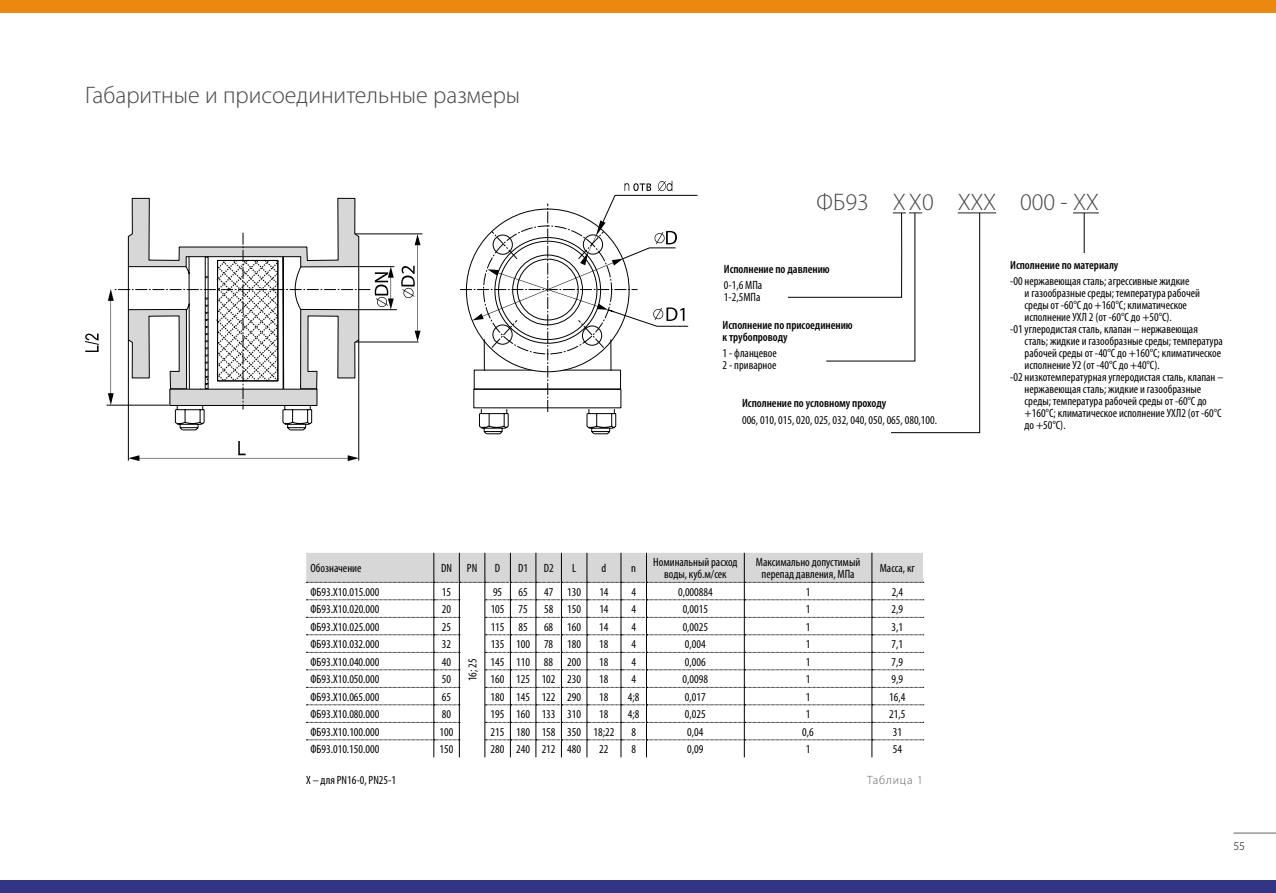
<style>
.page{position:relative;width:1276px;height:893px;background:#fff}
.page>*{position:absolute;margin:0;border:0;box-sizing:border-box;transform-origin:0 0}
.t1{font:300 24px "Myriad Pro";color:#464646}
.t2{font:condensed 12px/12px "Myriad Pro";color:#000}
.t3{font:600 condensed 12px/12px "Myriad Pro";color:#000}
.t4{font:300 12px "Myriad Pro";letter-spacing:.075em;color:#636363}
.t5{font:300 12px "Myriad Pro";color:#000}
</style>
<div class="page">
<hr style="left:957px;top:212px;width:39px;height:1px;background:#464646">
<svg style="left:1073px;top:212px;width:25px;height:1px"></svg>
<svg style="left:788px;top:212px;width:192px;height:221px"></svg>
<hr style="left:1084px;top:213px;width:1px;height:40px;background:#000">
<svg style="left:306px;top:553px;width:617px;height:204px"></svg>
<hr style="left:358px;top:340px;width:1px;height:121px;background:#000">
<hr style="left:107px;top:405px;width:63px;height:1px;background:#000">
<svg style="left:129px;top:441px;width:230px;height:20px"></svg>
<hr style="left:128px;top:340px;width:1px;height:121px;background:#000">
<svg style="left:108px;top:181px;width:589px;height:254px"></svg>
<svg style="left:85px;top:334px;width:14px;height:18px"></svg>
<hr style="left:1233px;top:833px;width:43px;height:1px;background:#636363">
<div style="left:0;top:880px;width:1276px;height:13px;background:#313584"></div>
<div style="left:0;top:0;width:1276px;height:13px;background:#eb880e"></div>
<h1 class="t1" style="left:85px;top:82px;width:437px">Габаритные и присоединительные размеры</h1>
<h1 class="t1" style="left:816px;top:189px;width:284px">ФБ93 XX0 XXX 000 - XX</h1>
<p class="t3" style="left:724px;top:263px;width:107px">Исполнение по давлению</p>
<p class="t2" style="left:724px;top:279px;width:40px">0-1,6 МПа<br>1-2,5МПа</p>
<p class="t3" style="left:722px;top:319px;width:132px">Исполнение по присоединению к трубопроводу</p>
<p class="t2" style="left:722px;top:347px;width:56px">1 - фланцевое<br>2 - приварное</p>
<p class="t3" style="left:742px;top:398px;width:146px">Исполнение по условному проходу</p>
<p class="t2" style="left:742px;top:414px;width:197px">006, 010, 015, 020, 025, 032, 040, 050, 065, 080,100.</p>
<p class="t3" style="left:1010px;top:259px;width:110px">Исполнение по материалу</p>
<p class="t2" style="left:1010px;top:275px;width:181px">-00 нержавеющая сталь; агрессивные жидкие</p>
<p class="t2" style="left:1024px;top:287px;width:177px">и газообразные среды; температура рабочей</p>
<p class="t2" style="left:1024px;top:299px;width:164px">среды от ‑60°С до +160°С; климатическое</p>
<p class="t2" style="left:1024px;top:311px;width:149px">исполнение УХЛ 2 (от ‑60°С до +50°С).</p>
<p class="t2" style="left:1010px;top:323px;width:189px">-01 углеродистая сталь, клапан – нержавеющая</p>
<p class="t2" style="left:1024px;top:335px;width:200px">сталь; жидкие и газообразные среды; температура</p>
<p class="t2" style="left:1024px;top:347px;width:198px">рабочей среды от ‑40°С до +160°С; климатическое</p>
<p class="t2" style="left:1024px;top:359px;width:137px">исполнение У2 (от ‑40°С до +40°С).</p>
<p class="t2" style="left:1010px;top:371px;width:215px">-02 низкотемпературная углеродистая сталь, клапан –</p>
<p class="t2" style="left:1024px;top:383px;width:178px">нержавеющая сталь; жидкие и газообразные</p>
<p class="t2" style="left:1024px;top:395px;width:184px">среды; температура рабочей среды от ‑60°С до</p>
<p class="t2" style="left:1024px;top:407px;width:198px">+160°С; климатическое исполнение УХЛ2 (от ‑60°С</p>
<p class="t2" style="left:1024px;top:419px;width:43px">до +50°С).</p>
<p class="t2" style="left:310px;top:562px;width:52px">Обозначение</p>
<p class="t2" style="left:441px;top:562px;width:38px">DN PN</p>
<p class="t2" style="left:495px;top:562px;width:7px">D</p>
<p class="t2" style="left:518px;top:562px;width:11px">D1</p>
<p class="t2" style="left:544px;top:562px;width:11px">D2</p>
<p class="t2" style="left:572px;top:562px;width:6px">L</p>
<p class="t2" style="left:601px;top:562px;width:6px">d</p>
<p class="t2" style="left:631px;top:562px;width:6px">n</p>
<p class="t2" style="left:653px;top:556px;width:86px;text-align:center">Номинальный расход воды, куб.м/сек</p>
<p class="t2" style="left:756px;top:556px;width:106px;text-align:center">Максимально допустимый перепад давления, МПа</p>
<p class="t2" style="left:880px;top:562px;width:37px">Масса, кг</p>
<p class="t2" style="left:310px;top:585px;width:70px">ФБ93.Х10.015.000</p>
<p class="t2" style="left:442px;top:585px;width:11px">15</p>
<p class="t2" style="left:493px;top:585px;width:11px">95</p>
<p class="t2" style="left:518px;top:585px;width:11px">65</p>
<p class="t2" style="left:544px;top:585px;width:39px">47 130</p>
<p class="t2" style="left:599px;top:585px;width:11px">14</p>
<p class="t2" style="left:631px;top:585px;width:6px">4</p>
<p class="t2" style="left:678px;top:585px;width:36px">0,000884</p>
<p class="t2" style="left:806px;top:585px;width:6px">1</p>
<p class="t2" style="left:891px;top:585px;width:13px">2,4</p>
<p class="t2" style="left:310px;top:603px;width:70px">ФБ93.Х10.020.000</p>
<p class="t2" style="left:442px;top:603px;width:11px">20</p>
<p class="t2" style="left:491px;top:603px;width:39px">105 75</p>
<p class="t2" style="left:544px;top:603px;width:39px">58 150</p>
<p class="t2" style="left:599px;top:603px;width:11px">14</p>
<p class="t2" style="left:631px;top:603px;width:6px">4</p>
<p class="t2" style="left:682px;top:603px;width:27px">0,0015</p>
<p class="t2" style="left:806px;top:603px;width:6px">1</p>
<p class="t2" style="left:891px;top:603px;width:13px">2,9</p>
<p class="t2" style="left:310px;top:620px;width:70px">ФБ93.Х10.025.000</p>
<p class="t2" style="left:442px;top:620px;width:11px">25</p>
<p class="t2" style="left:491px;top:620px;width:39px">115 85</p>
<p class="t2" style="left:544px;top:620px;width:39px">68 160</p>
<p class="t2" style="left:599px;top:620px;width:11px">14</p>
<p class="t2" style="left:631px;top:620px;width:6px">4</p>
<p class="t2" style="left:682px;top:620px;width:27px">0,0025</p>
<p class="t2" style="left:806px;top:620px;width:6px">1</p>
<p class="t2" style="left:891px;top:620px;width:13px">3,1</p>
<p class="t2" style="left:310px;top:638px;width:70px">ФБ93.Х10.032.000</p>
<p class="t2" style="left:442px;top:638px;width:11px">32</p>
<p class="t2" style="left:491px;top:638px;width:92px">135 100 78 180</p>
<p class="t2" style="left:599px;top:638px;width:11px">18</p>
<p class="t2" style="left:631px;top:638px;width:6px">4</p>
<p class="t2" style="left:685px;top:638px;width:22px">0,004</p>
<p class="t2" style="left:806px;top:638px;width:6px">1</p>
<p class="t2" style="left:891px;top:638px;width:13px">7,1</p>
<p class="t2" style="left:310px;top:655px;width:70px">ФБ93.Х10.040.000</p>
<p class="t2" style="left:442px;top:655px;width:11px">40</p>
<p class="t2" style="left:490px;top:655px;width:92px">145 110 88 200</p>
<p class="t2" style="left:599px;top:655px;width:11px">18</p>
<p class="t2" style="left:631px;top:655px;width:6px">4</p>
<p class="t2" style="left:685px;top:655px;width:22px">0,006</p>
<p class="t2" style="left:805px;top:655px;width:6px">1</p>
<p class="t2" style="left:891px;top:655px;width:13px">7,9</p>
<p class="t2" style="left:310px;top:673px;width:70px">ФБ93.Х10.050.000</p>
<p class="t2" style="left:442px;top:673px;width:11px">50</p>
<p class="t2" style="left:490px;top:673px;width:92px">160 125 102 230</p>
<p class="t2" style="left:599px;top:673px;width:11px">18</p>
<p class="t2" style="left:631px;top:673px;width:6px">4</p>
<p class="t2" style="left:682px;top:673px;width:27px">0,0098</p>
<p class="t2" style="left:805px;top:673px;width:6px">1</p>
<p class="t2" style="left:891px;top:673px;width:13px">9,9</p>
<p class="t2" style="left:310px;top:690px;width:70px">ФБ93.Х10.065.000</p>
<p class="t2" style="left:442px;top:690px;width:11px">65</p>
<p class="t2" style="left:490px;top:690px;width:92px">180 145 122 290</p>
<p class="t2" style="left:599px;top:690px;width:11px">18</p>
<p class="t2" style="left:628px;top:690px;width:13px">4;8</p>
<p class="t2" style="left:685px;top:690px;width:22px">0,017</p>
<p class="t2" style="left:805px;top:690px;width:6px">1</p>
<p class="t2" style="left:889px;top:690px;width:18px">16,4</p>
<p class="t2" style="left:310px;top:708px;width:70px">ФБ93.Х10.080.000</p>
<p class="t2" style="left:442px;top:708px;width:11px">80</p>
<p class="t2" style="left:490px;top:708px;width:92px">195 160 133 310</p>
<p class="t2" style="left:599px;top:708px;width:11px">18</p>
<p class="t2" style="left:628px;top:708px;width:13px">4;8</p>
<p class="t2" style="left:685px;top:708px;width:22px">0,025</p>
<p class="t2" style="left:805px;top:708px;width:6px">1</p>
<p class="t2" style="left:889px;top:708px;width:18px">21,5</p>
<p class="t2" style="left:310px;top:725px;width:70px">ФБ93.Х10.100.000</p>
<p class="t2" style="left:439px;top:725px;width:15px">100</p>
<p class="t2" style="left:490px;top:725px;width:125px">215 180 158 350 18;22</p>
<p class="t2" style="left:631px;top:725px;width:6px">8</p>
<p class="t2" style="left:687px;top:725px;width:18px">0,04</p>
<p class="t2" style="left:802px;top:725px;width:13px">0,6</p>
<p class="t2" style="left:892px;top:725px;width:11px">31</p>
<p class="t2" style="left:310px;top:743px;width:70px">ФБ93.010.150.000</p>
<p class="t2" style="left:439px;top:743px;width:15px">150</p>
<p class="t2" style="left:490px;top:743px;width:92px">280 240 212 480</p>
<p class="t2" style="left:599px;top:743px;width:11px">22</p>
<p class="t2" style="left:631px;top:743px;width:6px">8</p>
<p class="t2" style="left:687px;top:743px;width:18px">0,09</p>
<p class="t2" style="left:805px;top:743px;width:6px">1</p>
<p class="t2" style="left:892px;top:743px;width:11px">54</p>
<p class="t2" style="left:306px;top:774px;width:91px">Х – для PN16-0, PN25-1</p>
<p class="t4" style="left:867px;top:773px;width:57px">Таблица 1</p>
<p class="t2" style="left:466px;top:681px;width:24px;rotate:-90deg">16; 25</p>
<p class="t5" style="left:1233px;top:840px;width:13px">55</p>
</div>
